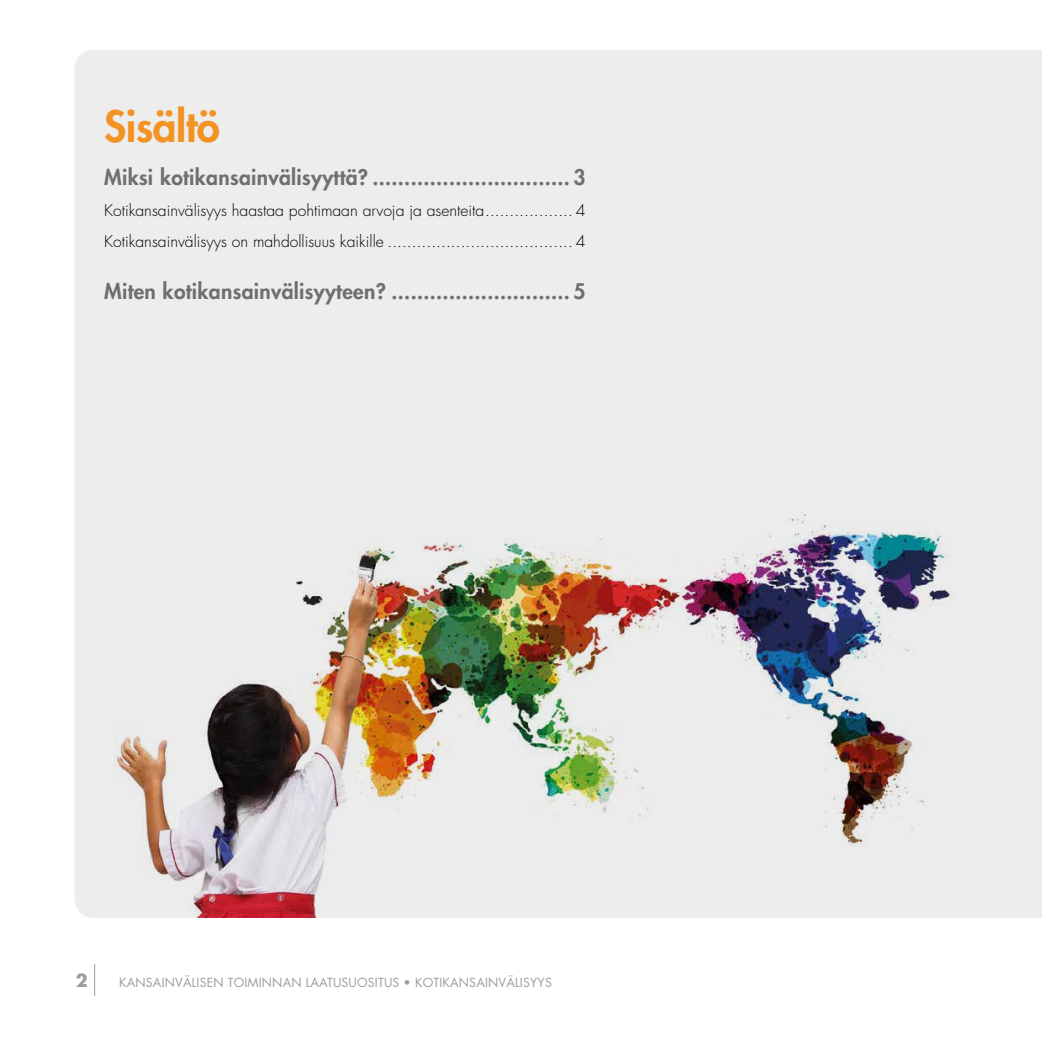
<style>
.page{position:relative;width:1042px;height:1042px;background:#fff}
.page>*{position:absolute;margin:0;border:0;box-sizing:border-box;transform-origin:0 0}
.t1{font:800 42px "Futura";letter-spacing:-.01em;color:#f39323}
.t2{font:800 21px "Futura";letter-spacing:.015em;color:#706f6f}
.t3{font:700 17.5px "Futura";color:#9d9d9c}
.t4{font:300 15.75px/31px "Futura";color:#000}
.t5{font:12.25px "Futura";letter-spacing:.015em;color:#9d9d9c}
</style>
<div class="page">
<hr style="left:94px;top:964px;width:1px;height:32px;background:#9d9d9c">
<div style="left:74px;top:50px;width:968px;height:868px;background:#ededed"></div>
<img style="left:102px;top:512px;width:889px;height:406px">
<h1 class="t1" style="left:104px;top:100px;width:117px">Sisältö</h1>
<h2 class="t2" style="left:104px;top:164px;width:483px">Miksi kotikansainvälisyyttä? ............................... 3</h2>
<p class="t4" style="left:104px;top:195px;width:483px">Kotikansainvälisyys haastaa pohtimaan arvoja ja asenteita.................. 4<br>Kotikansainvälisyys on mahdollisuus kaikille ...................................... 4</p>
<h2 class="t2" style="left:104px;top:278px;width:483px">Miten kotikansainvälisyyteen? ............................ 5</h2>
<p class="t3" style="left:76px;top:969px;width:14px">2</p>
<p class="t5" style="left:119px;top:974px;width:434px">KANSAINVÄLISEN TOIMINNAN LAATUSUOSITUS • KOTIKANSAINVÄLISYYS</p>
</div>
